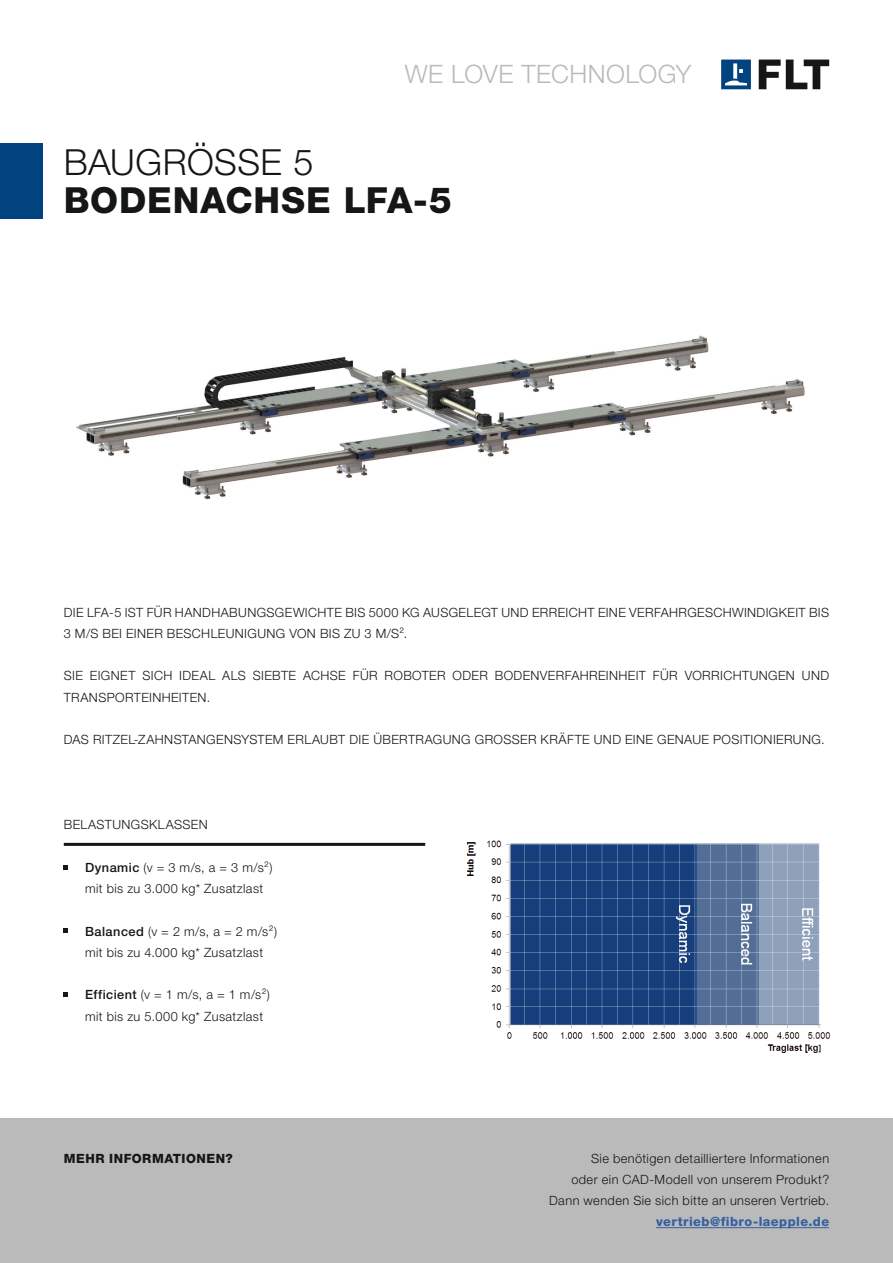
<style>
.page{position:relative;width:893px;height:1263px;background:#fff}
.page>*{position:absolute;margin:0;border:0;box-sizing:border-box;transform-origin:0 0}
.LÄPPLE_CD_Headline{font:800 36px "Helvetica Neue LT Pro";letter-spacing:.02em;color:#151616}
.LÄPPLE_CD_Headline-2{font:300 36px "Helvetica Neue LT Pro";letter-spacing:.01em;color:#151616}
.LÄPPLE_CD_Slogan_Tit{font:300 25.35px "Helvetica Neue LT Pro";letter-spacing:.015em;color:#bababb}
.LÄPPLE_CD_Aufzählung{font:300 12.75px/21.3px "Helvetica Neue LT Pro";letter-spacing:.03em;color:#151616}
.t1{font:800 12.75px "Helvetica Neue LT Pro";letter-spacing:.035em;color:#35609f}
.t2{font:800 12.75px "Helvetica Neue LT Pro";letter-spacing:.045em;color:#151616}
.s1{font-weight:500}
</style>
<div class="page">
<img style="left:76px;top:335px;width:729px;height:165px">
<div style="left:0;top:1118px;width:893px;height:145px;background:#bababb"></div>
<div style="left:0;top:143px;width:43px;height:75px;background:#01437e"></div>
<hr style="left:64px;top:843px;width:361px;height:3px;background:#151616">
<svg style="left:64px;top:865px;width:4px;height:4px"></svg>
<svg style="left:64px;top:929px;width:4px;height:4px"></svg>
<svg style="left:64px;top:992px;width:4px;height:5px"></svg>
<img style="left:466px;top:840px;width:365px;height:213px">
<hr style="left:656px;top:1227px;width:173px;height:1px;background:#35609f">
<svg style="left:759px;top:60px;width:70px;height:29px"></svg>
<svg style="left:721px;top:60px;width:30px;height:29px"></svg>
<p class="LÄPPLE_CD_Slogan_Tit" style="left:405px;top:59px;width:288px">WE LOVE TECHNOLOGY</p>
<p class="LÄPPLE_CD_Headline-2" style="left:64px;top:140px;width:251px">BAUGRÖSSE 5</p>
<p class="LÄPPLE_CD_Headline" style="left:64px;top:178px;width:390px">BODENACHSE LFA-5</p>
<p class="LÄPPLE_CD_Aufzählung" style="left:64px;top:601px;width:767px">DIE LFA-5 IST FÜR HANDHABUNGSGEWICHTE BIS 5000 KG AUSGELEGT UND ERREICHT EINE VERFAHRGESCHWINDIGKEIT BIS<br>3 M/S BEI EINER BESCHLEUNIGUNG VON BIS ZU 3 M/S².</p>
<p class="LÄPPLE_CD_Aufzählung" style="left:64px;top:665px;width:767px">SIE EIGNET SICH IDEAL ALS SIEBTE ACHSE FÜR ROBOTER ODER BODENVERFAHREINHEIT FÜR VORRICHTUNGEN UND<br>TRANSPORTEINHEITEN.</p>
<p class="LÄPPLE_CD_Aufzählung" style="left:64px;top:729px;width:762px">DAS RITZEL-ZAHNSTANGENSYSTEM ERLAUBT DIE ÜBERTRAGUNG GROSSER KRÄFTE UND EINE GENAUE POSITIONIERUNG.</p>
<p class="LÄPPLE_CD_Aufzählung" style="left:64px;top:814px;width:145px">BELASTUNGSKLASSEN</p>
<p class="LÄPPLE_CD_Aufzählung" style="left:85px;top:856px;width:189px"><span class="s1">Dynamic</span> (v = 3 m/s, a = 3 m/s²) mit bis zu 3.000 kg* Zusatzlast</p>
<p class="LÄPPLE_CD_Aufzählung" style="left:85px;top:920px;width:194px"><span class="s1">Balanced</span> (v = 2 m/s, a = 2 m/s²) mit bis zu 4.000 kg* Zusatzlast</p>
<p class="LÄPPLE_CD_Aufzählung" style="left:85px;top:984px;width:186px"><span class="s1">Efficient</span> (v = 1 m/s, a = 1 m/s²) mit bis zu 5.000 kg* Zusatzlast</p>
<p class="t2" style="left:64px;top:1150px;width:171px">MEHR INFORMATIONEN?</p>
<p class="LÄPPLE_CD_Aufzählung" style="left:549px;top:1147px;width:281px;text-align:right">Sie benötigen detailliertere Informationen<br>oder ein CAD-Modell von unserem Produkt?<br>Dann wenden Sie sich bitte an unseren Vertrieb.</p>
<p class="t1" style="left:656px;top:1214px;width:175px">vertrieb@fibro-laepple.de</p>
</div>
